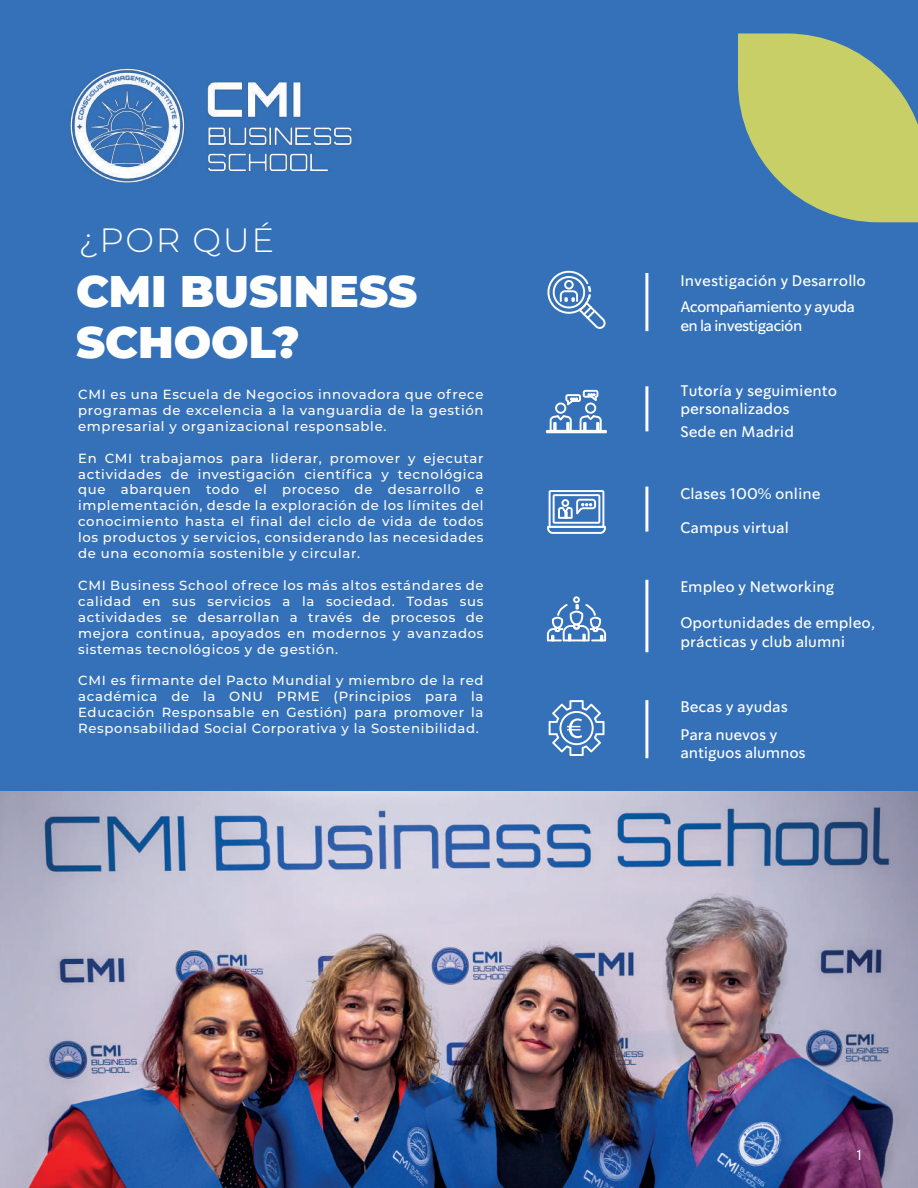
<style>
.page{position:relative;width:918px;height:1188px;background:#fff}
.page>*{position:absolute;margin:0;border:0;box-sizing:border-box;transform-origin:0 0}
.t1{font:900 44.25px/50.1px "Montserrat";color:#fff}
.t2{font:300 33.75px "Montserrat";letter-spacing:.05em;color:#fff}
.t3{font:15.15px/18.1px "So Do Sans";color:#fff}
.t4{font:15.15px "So Do Sans";letter-spacing:-.045em;color:#fff}
.t5{font:15px "Myriad Pro";color:#fff}
.t6{font:500 13.2px/15.9px "Montserrat";letter-spacing:.05em;color:#fff;text-align:justify}
</style>
<div class="page">
<img style="left:0;top:791px;width:918px;height:397px">
<div style="left:0;top:0;width:918px;height:791px;background:#3571b8"></div>
<svg style="left:738px;top:33px;width:180px;height:189px"></svg>
<hr style="left:645px;top:700px;width:3px;height:58px;background:#fff">
<hr style="left:645px;top:273px;width:3px;height:58px;background:#fff">
<svg style="left:547px;top:270px;width:59px;height:59px"></svg>
<svg style="left:546px;top:390px;width:61px;height:43px"></svg>
<svg style="left:547px;top:490px;width:59px;height:44px"></svg>
<svg style="left:549px;top:700px;width:55px;height:56px"></svg>
<hr style="left:645px;top:386px;width:3px;height:45px;background:#fff">
<hr style="left:645px;top:487px;width:3px;height:45px;background:#fff">
<svg style="left:547px;top:596px;width:59px;height:45px"></svg>
<hr style="left:645px;top:580px;width:3px;height:72px;background:#fff">
<img style="left:70px;top:68px;width:282px;height:115px">
<h2 class="t2" style="left:79px;top:217px;width:197px">¿POR QUÉ</h2>
<h1 class="t1" style="left:76px;top:264px;width:343px">CMI BUSINESS<br>SCHOOL?</h1>
<p class="t6" style="left:78px;top:386px;width:407px">CMI es una Escuela de Negocios innovadora que ofrece programas de excelencia a la vanguardia de la gestión empresarial y organizacional responsable.</p>
<p class="t6" style="left:78px;top:449px;width:407px">En CMI trabajamos para liderar, promover y ejecutar actividades de investigación científica y tecnológica que abarquen todo el proceso de desarrollo e implementación, desde la exploración de los límites del conocimiento hasta el final del ciclo de vida de todos los productos y servicios, considerando las necesidades de una economía sostenible y circular.</p>
<p class="t6" style="left:78px;top:577px;width:407px">CMI Business School ofrece los más altos estándares de calidad en sus servicios a la sociedad. Todas sus actividades se desarrollan a través de procesos de mejora continua, apoyados en modernos y avanzados sistemas tecnológicos y de gestión.</p>
<p class="t6" style="left:78px;top:672px;width:407px">CMI es firmante del Pacto Mundial y miembro de la red académica de la ONU PRME (Principios para la Educación Responsable en Gestión) para promover la Responsabilidad Social Corporativa y la Sostenibilidad.</p>
<p class="t3" style="left:680px;top:267px;width:187px;line-height:26.8px">Investigación y Desarrollo<br>Acompañamiento y ayuda</p>
<p class="t4" style="left:680px;top:316px;width:123px">en la investigación</p>
<p class="t3" style="left:680px;top:382px;width:158px">Tutoría y seguimiento personalizados</p>
<p class="t3" style="left:680px;top:423px;width:115px">Sede en Madrid</p>
<p class="t3" style="left:680px;top:485px;width:142px">Clases 100% online</p>
<p class="t3" style="left:680px;top:519px;width:110px">Campus virtual</p>
<p class="t3" style="left:680px;top:578px;width:155px">Empleo y Networking</p>
<p class="t3" style="left:680px;top:614px;width:196px">Oportunidades de empleo, prácticas y club alumni</p>
<p class="t3" style="left:680px;top:694px;width:109px;line-height:27.2px">Becas y ayudas<br>Para nuevos y</p>
<p class="t3" style="left:680px;top:743px;width:127px">antiguos alumnos</p>
<p class="t5" style="left:856px;top:1146px;width:9px">1</p>
</div>
